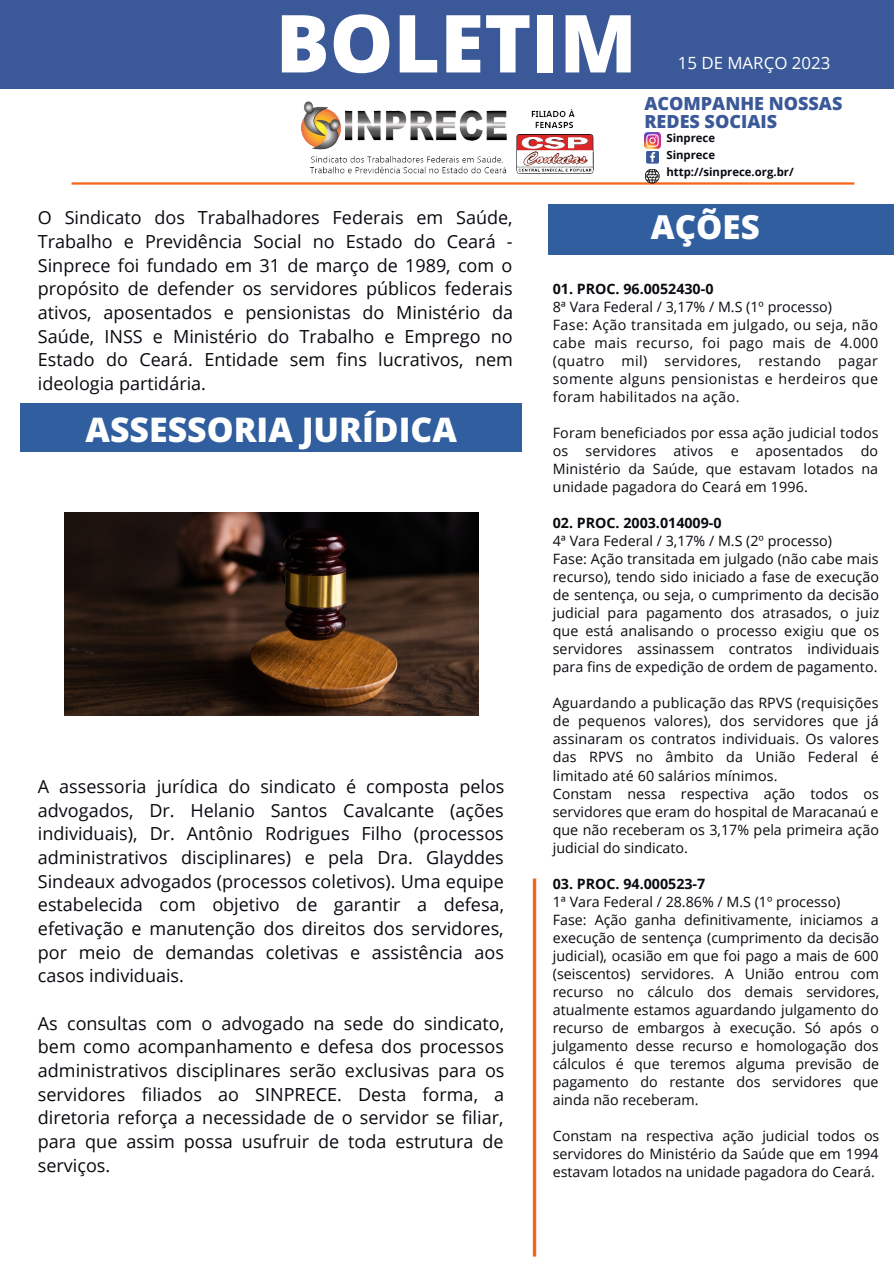
<style>
.page{position:relative;width:894px;height:1264px;background:#fff}
.page>*{position:absolute;margin:0;border:0;box-sizing:border-box;transform-origin:0 0}
.t1{font:800 80.1px "Open Sans";color:#fff}
.t2{font:800 33.75px "Open Sans";color:#fff}
.t3{font:800 33px "Open Sans";color:#fff}
.t4{font:18px/23.7px "Open Sans";color:#070a0e;text-align:justify}
.t5{font:800 18px/18px "Open Sans";color:#3b5998}
.t6{font:16.8px "Open Sans";color:#fff}
.t7{font:14.25px/18px "Open Sans";letter-spacing:.005em;color:#070a0e}
.t8{font:14.25px/18px "Open Sans";letter-spacing:.03em;color:#070a0e}
.t9{font:700 14.25px "Open Sans";color:#070a0e}
.t10{font:700 11.4px/17.1px "Open Sans";color:#070a0e}
</style>
<div class="page">
<hr style="left:71px;top:182px;width:783px;height:3px;background:#f56617">
<svg style="left:532px;top:878px;width:4px;height:378px;background:#f78647"></svg>
<div style="left:0;top:0;width:893px;height:89px;background:#3b5998"></div>
<img style="left:301px;top:101px;width:292px;height:74px">
<div style="left:20px;top:402px;width:501px;height:49px;background:#305e9f"></div>
<div style="left:547px;top:204px;width:346px;height:50px;background:#305e9f"></div>
<img style="left:64px;top:512px;width:414px;height:204px">
<img style="left:644px;top:132px;width:16px;height:16px">
<svg style="left:644px;top:151px;width:15px;height:32px"></svg>
<h1 class="t1" style="left:275px;top:-13px;width:362px">BOLETIM</h1>
<p class="t6" style="left:677px;top:51px;width:154px">15 DE MARÇO 2023</p>
<p class="t5" style="left:644px;top:94px;width:199px">ACOMPANHE NOSSAS<br>REDES SOCIAIS</p>
<p class="t10" style="left:666px;top:129px;width:129px">Sinprece<br>Sinprece http://sinprece.org.br/</p>
<p class="t4" style="left:38px;top:206px;width:476px">O Sindicato dos Trabalhadores Federais em Saúde, Trabalho e Previdência Social no Estado do Ceará - Sinprece foi fundado em 31 de março de 1989, com o propósito de defender os servidores públicos federais ativos, aposentados e pensionistas do Ministério da Saúde, INSS e Ministério do Trabalho e Emprego no Estado do Ceará. Entidade sem fins lucrativos, nem ideologia partidária.</p>
<h2 class="t2" style="left:85px;top:406px;width:373px">ASSESSORIA JURÍDICA</h2>
<p class="t4" style="left:38px;top:774px;width:468px">A assessoria jurídica do sindicato é composta pelos advogados, Dr. Helanio Santos Cavalcante (ações individuais), Dr. Antônio Rodrigues Filho (processos administrativos disciplinares) e pela Dra. Glayddes Sindeaux advogados (processos coletivos). Uma equipe estabelecida com objetivo de garantir a defesa, efetivação e manutenção dos direitos dos servidores, por meio de demandas coletivas e assistência aos casos individuais.</p>
<p class="t4" style="left:38px;top:1010px;width:468px">As consultas com o advogado na sede do sindicato, bem como acompanhamento e defesa dos processos administrativos disciplinares serão exclusivas para os servidores filiados ao SINPRECE. Desta forma, a diretoria reforça a necessidade de o servidor se filiar, para que assim possa usufruir de toda estrutura de serviços.</p>
<h3 class="t3" style="left:650px;top:204px;width:110px">AÇÕES</h3>
<p class="t9" style="left:552px;top:278px;width:162px">01. PROC. 96.0052430-0</p>
<p class="t8" style="left:552px;top:297px;width:327px">8ª Vara Federal / 3,17% / M.S (1º processo)<br>Fase: Ação transitada em julgado, ou seja, não cabe mais recurso, foi pago mais de 4.000 (quatro mil) servidores, restando pagar somente alguns pensionistas e herdeiros que foram habilitados na ação.</p>
<p class="t7" style="left:552px;top:423px;width:327px;text-align:justify">Foram beneficiados por essa ação judicial todos os servidores ativos e aposentados do Ministério da Saúde, que estavam lotados na unidade pagadora do Ceará em 1996.</p>
<p class="t9" style="left:552px;top:513px;width:170px">02. PROC. 2003.014009-0</p>
<p class="t7" style="left:552px;top:531px;width:328px">4ª Vara Federal / 3,17% / M.S (2º processo)<br>Fase: Ação transitada em julgado (não cabe mais recurso), tendo sido iniciado a fase de execução de sentença, ou seja, o cumprimento da decisão judicial para pagamento dos atrasados, o juiz que está analisando o processo exigiu que os servidores assinassem contratos individuais para fins de expedição de ordem de pagamento.</p>
<p class="t7" style="left:552px;top:694px;width:327px">Aguardando a publicação das RPVS (requisições de pequenos valores), dos servidores que já assinaram os contratos individuais. Os valores das RPVS no âmbito da União Federal é limitado até 60 salários mínimos.<br>Constam nessa respectiva ação todos os servidores que eram do hospital de Maracanaú e que não receberam os 3,17% pela primeira ação judicial do sindicato.</p>
<p class="t9" style="left:552px;top:873px;width:154px">03. PROC. 94.000523-7</p>
<p class="t7" style="left:552px;top:892px;width:328px">1ª Vara Federal / 28.86% / M.S (1º processo)<br>Fase: Ação ganha definitivamente, iniciamos a execução de sentença (cumprimento da decisão judicial), ocasião em que foi pago a mais de 600 (seiscentos) servidores. A União entrou com recurso no cálculo dos demais servidores, atualmente estamos aguardando julgamento do recurso de embargos à execução. Só após o julgamento desse recurso e homologação dos cálculos é que teremos alguma previsão de pagamento do restante dos servidores que ainda não receberam.</p>
<p class="t7" style="left:552px;top:1126px;width:328px;text-align:justify">Constam na respectiva ação judicial todos os servidores do Ministério da Saúde que em 1994 estavam lotados na unidade pagadora do Ceará.</p>
</div>
